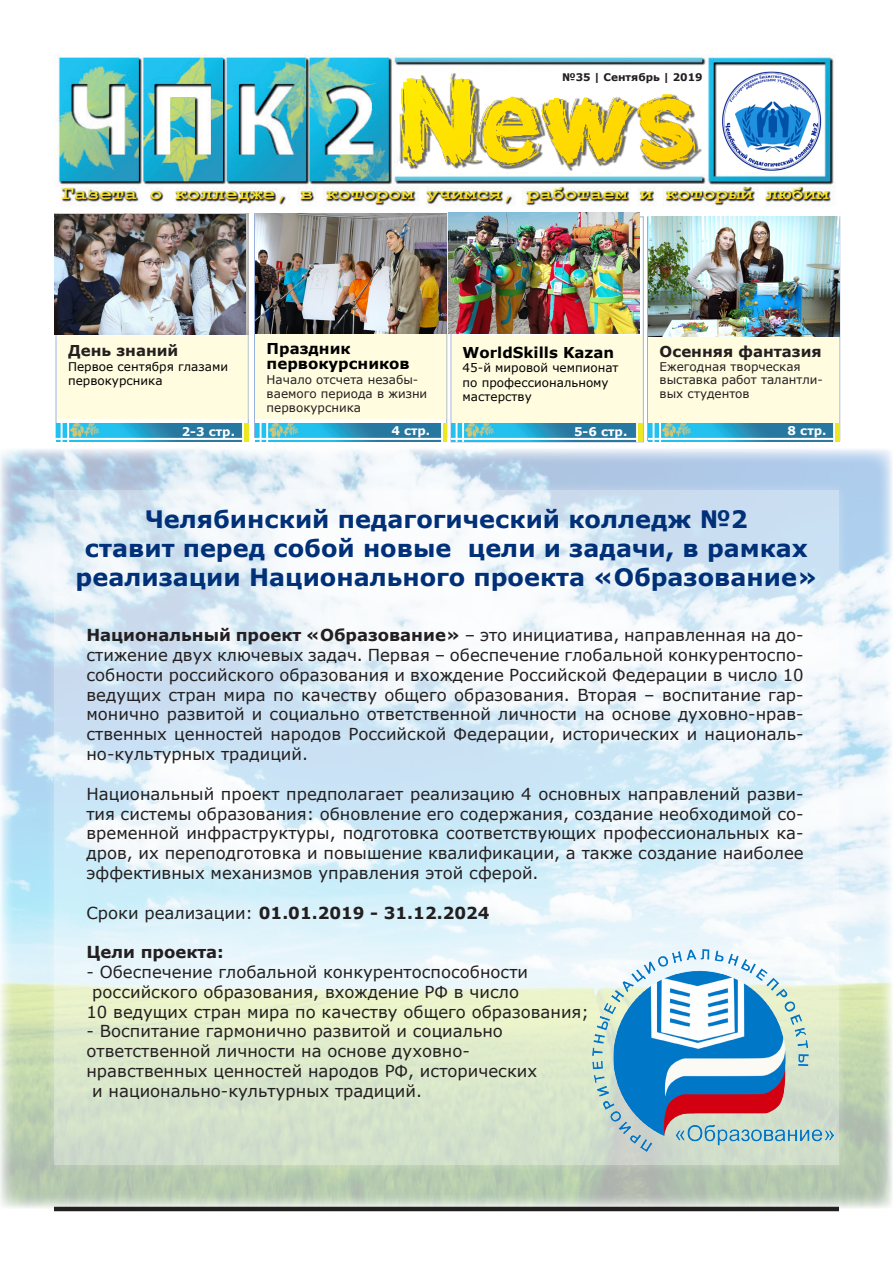
<style>
.page{position:relative;width:893px;height:1263px;background:#fff}
.page>*{position:absolute;margin:0;border:0;box-sizing:border-box;transform-origin:0 0}
.t1{font:700 24px/28.8px "Verdana";color:#003078;text-align:center}
.t2{font:16.5px/19.8px "Verdana";color:#231f20;text-align:justify}
.t3{font:700 16.5px "Verdana";color:#231f20}
.t4{font:700 15px/15px "Verdana";color:#000}
.t5{font:700 15px "Verdana";color:#231f20}
.t6{font:12px/14.4px "Verdana";color:#231f20}
.t7{font:12px/14.4px "Verdana";color:#000}
.t8{font:700 12px "Verdana";color:#fff}
.t9{font:700 10.5px "Verdana";color:#231f20}
.s1{font-weight:700}
.s2{font-weight:400}
</style>
<div class="page">
<hr style="left:54px;top:1207px;width:785px;height:4px;background:#231f20">
<img style="left:0;top:449px;width:892px;height:759px">
<div style="left:44px;top:480px;width:805px;height:694px;background:#fff;opacity:.75"></div>
<svg style="left:54px;top:490px;width:785px;height:674px"></svg>
<img style="left:58px;top:55px;width:776px;height:151px">
<img style="left:717px;top:67px;width:106px;height:105px">
<div style="left:255px;top:331px;width:192px;height:88px;background:#fffcdf"></div>
<img style="left:255px;top:424px;width:192px;height:17px">
<img style="left:256px;top:213px;width:190px;height:120px">
<div style="left:451px;top:335px;width:192px;height:88px;background:#fffcdf"></div>
<img style="left:451px;top:424px;width:192px;height:17px">
<img style="left:449px;top:213px;width:191px;height:120px">
<div style="left:648px;top:336px;width:192px;height:87px;background:#fffcdf"></div>
<img style="left:648px;top:424px;width:192px;height:17px">
<img style="left:648px;top:217px;width:191px;height:120px">
<div style="left:57px;top:332px;width:191px;height:87px;background:#fffcdf"></div>
<img style="left:57px;top:424px;width:191px;height:18px">
<img style="left:400px;top:71px;width:306px;height:105px">
<div style="left:497px;top:73px;width:206px;height:15px;background:#fff"></div>
<div style="left:45px;top:205px;width:211px;height:139px;background:#fff;opacity:.75"></div>
<img style="left:55px;top:214px;width:191px;height:120px">
<img style="left:592px;top:950px;width:241px;height:201px">
<p class="t9" style="left:562px;top:70px;width:142px">№35 | Сентябрь | 2019</p>
<p class="t5" style="left:68px;top:340px;width:112px">День знаний</p>
<p class="t7" style="left:68px;top:359px;width:161px">Первое сентября глазами первокурсника</p>
<p class="t8" style="left:182px;top:423px;width:55px">2-3 стр.</p>
<p class="t4" style="left:267px;top:341px;width:145px">Праздник первокурсников</p>
<p class="t6" style="left:267px;top:372px;width:162px">Начало отсчета незабы&shy;ваемого периода в жизни первокурсника</p>
<p class="t8" style="left:391px;top:423px;width:40px">4 стр.</p>
<p class="t4" style="left:463px;top:345px;width:153px">WorldSkills Kazan</p>
<p class="t7" style="left:463px;top:361px;width:157px">45-й мировой чемпионат по профессиональному мастерству</p>
<p class="t8" style="left:574px;top:423px;width:55px">5-6 стр.</p>
<p class="t5" style="left:660px;top:341px;width:164px">Осенняя фантазия</p>
<p class="t6" style="left:660px;top:360px;width:165px;line-height:13.5px">Ежегодная творческая выставка работ талантли&shy;вых студентов</p>
<p class="t8" style="left:787px;top:423px;width:40px">8 стр.</p>
<h1 class="t1" style="left:76px;top:504px;width:743px">Челябинский педагогический колледж №2<br>ставит перед собой новые цели и задачи, в рамках реализации Национального проекта «Образование»</h1>
<p class="t2" style="left:86px;top:625px;width:719px"><span class="s1">Национальный проект «Образование»</span> – это инициатива, направленная на до&shy;стижение двух ключевых задач. Первая – обеспечение глобальной конкурентоспо&shy;собности российского образования и вхождение Российской Федерации в число 10 ведущих стран мира по качеству общего образования. Вторая – воспитание гар&shy;монично развитой и социально ответственной личности на основе духовно-нрав&shy;ственных ценностей народов Российской Федерации, исторических и националь&shy;но-культурных традиций.</p>
<p class="t2" style="left:86px;top:784px;width:719px">Национальный проект предполагает реализацию 4 основных направлений разви&shy;тия системы образования: обновление его содержания, создание необходимой со&shy;временной инфраструктуры, подготовка соответствующих профессиональных ка&shy;дров, их переподготовка и повышение квалификации, а также создание наиболее эффективных механизмов управления этой сферой.</p>
<p class="t3" style="left:86px;top:901px;width:405px"><span class="s2">Сроки реализации:</span> 01.01.2019 - 31.12.2024</p>
<p class="t3" style="left:86px;top:940px;width:139px">Цели проекта:</p>
<p class="t2" style="left:86px;top:962px;width:443px">- Обеспечение глобальной конкурентоспособности</p>
<p class="t2" style="left:92px;top:982px;width:428px">российского образования, вхождение РФ в число</p>
<p class="t2" style="left:86px;top:1001px;width:504px">10 ведущих стран мира по качеству общего образования;</p>
<p class="t2" style="left:86px;top:1021px;width:418px">- Воспитание гармонично развитой и социально</p>
<p class="t2" style="left:86px;top:1041px;width:385px">ответственной личности на основе духовно-</p>
<p class="t2" style="left:86px;top:1061px;width:452px">нравственных ценностей народов РФ, исторических</p>
<p class="t2" style="left:92px;top:1081px;width:331px">и национально-культурных традиций.</p>
</div>
